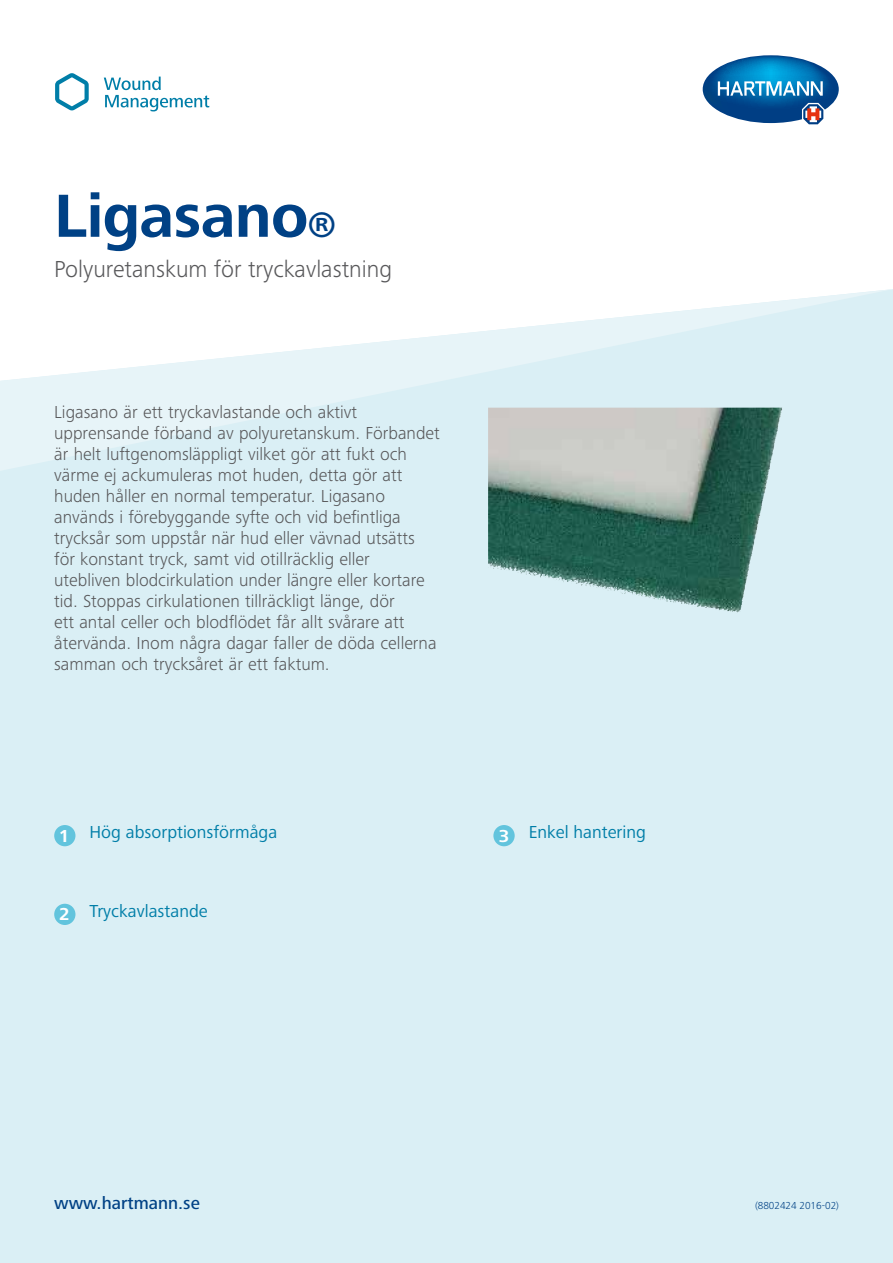
<style>
.page{position:relative;width:893px;height:1263px;background:#fff}
.page>*{position:absolute;margin:0;border:0;box-sizing:border-box;transform-origin:0 0}
.t1{font:700 63px "Frutiger Next LTW1 G";letter-spacing:-.01em;color:#004185}
.t2{font:300 24px "Frutiger Next LTW1 G";color:#58585a}
.t3{font:300 18px/21px "Frutiger Next LTW1 G";color:#58585a}
.t4{font:18px "Frutiger Next LTW1 G";color:#007ea8}
.t5{font:500 18px "Frutiger Next LTW1 G";color:#004185}
.t6{font:700 18px "Frutiger Next LTW1 G";color:#fff}
.t7{font:300 10.5px "Frutiger Next LTW1 G";color:#004185}
.s1{font-size:36.75px}
.s2{font-weight:700;color:#fff}
</style>
<div class="page">
<div style="left:0;top:471px;width:893px;height:792px;background:#daeff5"></div>
<svg style="left:0;top:289px;width:893px;height:182px"></svg>
<div style="left:54px;top:904px;width:21px;height:21px;background:#62c4dd;border-radius:50%"></div>
<div style="left:54px;top:825px;width:21px;height:21px;background:#62c4dd;border-radius:50%"></div>
<div style="left:493px;top:825px;width:22px;height:21px;background:#62c4dd;border-radius:50%"></div>
<svg style="left:104px;top:77px;width:105px;height:34px"></svg>
<svg style="left:55px;top:73px;width:34px;height:37px"></svg>
<svg style="left:703px;top:55px;width:136px;height:69px"></svg>
<img style="left:488px;top:408px;width:36px;height:163px">
<h1 class="t1" style="left:54px;top:180px;width:283px">Ligasano<span class="s1">®</span></h1>
<h2 class="t2" style="left:54px;top:255px;width:339px">Polyuretanskum för tryckavlastning</h2>
<p class="t3" style="left:54px;top:401px;width:387px">Ligasano är ett tryckavlastande och aktivt upprensande förband av polyuretanskum. Förbandet är helt luftgenomsläppligt vilket gör att fukt och värme ej ackumuleras mot huden, detta gör att huden håller en normal temperatur. Ligasano används i förebyggande syfte och vid befintliga trycksår som uppstår när hud eller vävnad utsätts för konstant tryck, samt vid otillräcklig eller utebliven blodcirkulation under längre eller kortare tid. Stoppas cirkulationen tillräckligt länge, dör<br>ett antal celler och blodflödet får allt svårare att återvända. Inom några dagar faller de döda cellerna samman och trycksåret är ett faktum.</p>
<p class="t4" style="left:59px;top:822px;width:220px"><span class="s2">1</span> Hög absorptionsförmåga</p>
<p class="t4" style="left:529px;top:822px;width:119px">Enkel hantering</p>
<p class="t6" style="left:499px;top:826px;width:12px">3</p>
<p class="t6" style="left:59px;top:904px;width:12px">2</p>
<p class="t4" style="left:90px;top:900px;width:120px">Tryckavlastande</p>
<p class="t5" style="left:54px;top:1192px;width:147px">www.hartmann.se</p>
<p class="t7" style="left:755px;top:1199px;width:85px">(8802424 2016-02)</p>
</div>
